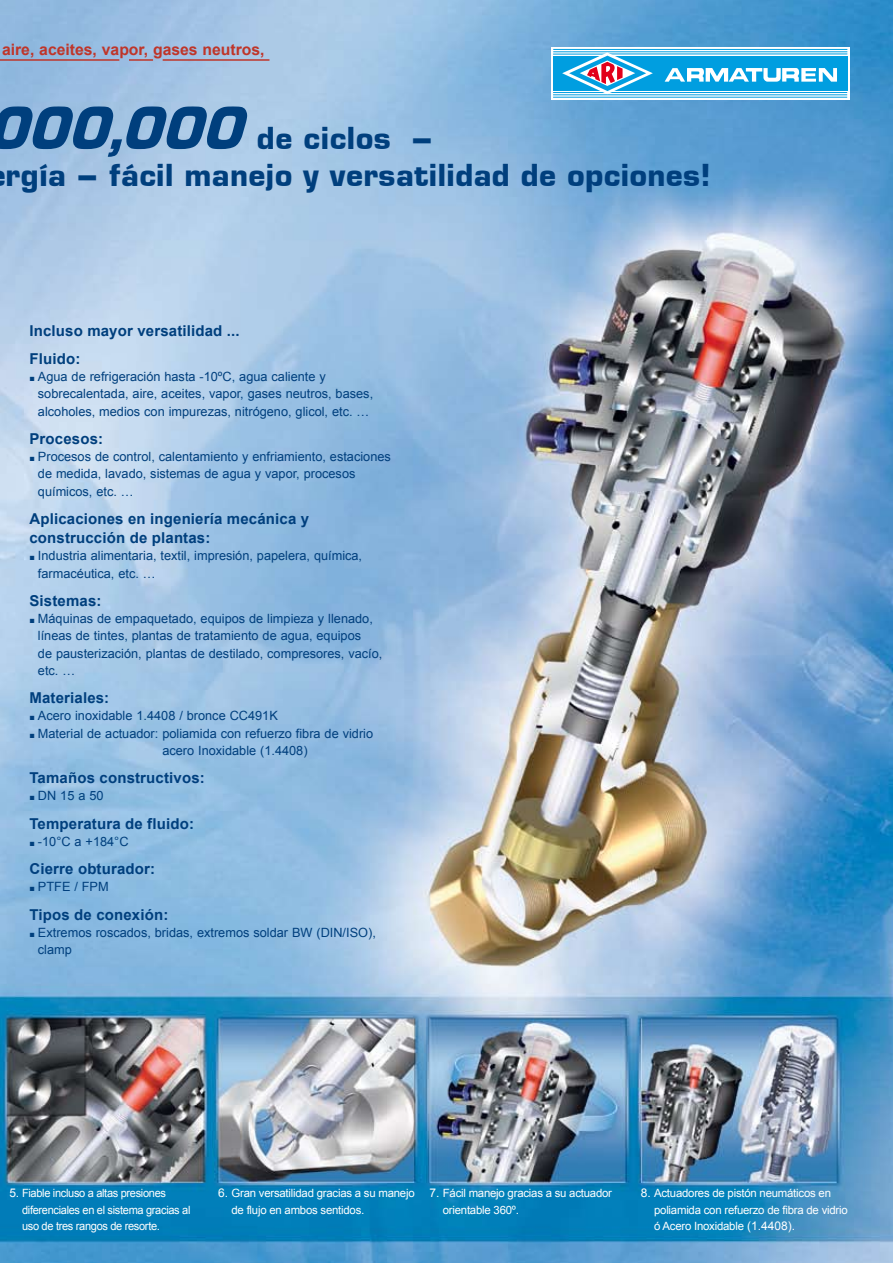
<style>
.page{position:relative;width:893px;height:1263px;background:#fff}
.page>*{position:absolute;margin:0;border:0;box-sizing:border-box;transform-origin:0 0}
.t1{font:33px/37.2px "Eurostile Black DTC";letter-spacing:.015em;color:#003f7d}
.t2{font:700 15.75px "Arial";color:#bf3529}
.t3{font:700 15px/28.2px "Arial";letter-spacing:.01em;color:#003f7d}
.t4{font:12.75px/17.2px "Arial";color:#003f7d}
.t5{font:11.4px/16.5px "Arial";letter-spacing:-.02em;color:#fff}
.t6{font:9px/17.2px "Arial";color:#003f7d}
.s1{font-style:italic;font-size:63px}
.s2{font-size:12px}
</style>
<div class="page">
<img style="left:0;top:0;width:893px;height:1263px">
<svg style="left:551px;top:47px;width:298px;height:52px"></svg>
<div style="left:553px;top:56px;width:294px;height:34px;background:#009ee0"></div>
<hr style="left:553px;top:49px;width:294px;height:1px;background:#009ee0">
<hr style="left:553px;top:51px;width:294px;height:1px;background:#009ee0">
<hr style="left:553px;top:54px;width:53px;height:1px;background:#009ee0">
<hr style="left:607px;top:54px;width:240px;height:1px;background:#009ee0">
<hr style="left:553px;top:97px;width:294px;height:1px;background:#009ee0">
<hr style="left:553px;top:95px;width:294px;height:1px;background:#009ee0">
<hr style="left:553px;top:92px;width:52px;height:1px;background:#009ee0">
<hr style="left:609px;top:92px;width:238px;height:1px;background:#009ee0">
<svg style="left:665px;top:68px;width:172px;height:14px"></svg>
<svg style="left:562px;top:53px;width:91px;height:41px"></svg>
<hr style="left:0;top:59px;width:119px;height:2px;background:#bf3529">
<hr style="left:129px;top:59px;width:24px;height:2px;background:#bf3529">
<hr style="left:163px;top:59px;width:106px;height:2px;background:#bf3529">
<p class="t2" style="left:2px;top:40px;width:264px">aire, aceites, vapor, gases neutros,</p>
<h1 class="t1" style="left:5px;top:119px;width:707px;text-indent:-19px"><span class="s1">000,000</span>de ciclos –<br>rgía – fácil manejo y versatilidad de opciones!</h1>
<p class="t3" style="left:29px;top:317px;width:212px">Incluso mayor versatilidad ...<br>Fluido:</p>
<p class="t4" style="left:38px;top:368px;width:337px">Agua de refrigeración hasta -10ºC, agua caliente y sobrecalentada, aire, aceites, vapor, gases neutros, bases, alcoholes, medios con impurezas, nitrógeno, glicol, etc. …</p>
<p class="t3" style="left:29px;top:425px;width:75px">Procesos:</p>
<p class="t4" style="left:38px;top:448px;width:354px">Procesos de control, calentamiento y enfriamiento, estaciones de medida, lavado, sistemas de agua y vapor, procesos químicos, etc. …</p>
<p class="t3" style="left:29px;top:509px;width:281px;line-height:19.5px">Aplicaciones en ingeniería mecánica y construcción de plantas:</p>
<p class="t4" style="left:38px;top:547px;width:326px">Industria alimentaria, textil, impresión, papelera, química, farmacéutica, etc. …</p>
<p class="t3" style="left:29px;top:587px;width:74px">Sistemas:</p>
<p class="t4" style="left:38px;top:610px;width:346px">Máquinas de empaquetado, equipos de limpieza y llenado, líneas de tintes, plantas de tratamiento de agua, equipos<br>de pausterización, plantas de destilado, compresores, vacío, etc. …</p>
<p class="t3" style="left:29px;top:684px;width:81px">Materiales:</p>
<p class="t4" style="left:38px;top:707px;width:241px">Acero inoxidable 1.4408 / bronce CC491K</p>
<p class="t4" style="left:38px;top:725px;width:337px">Material de actuador: poliamida con refuerzo fibra de vidrio</p>
<p class="t4" style="left:162px;top:742px;width:147px">acero Inoxidable (1.4408)</p>
<p class="t3" style="left:29px;top:764px;width:177px">Tamaños constructivos:</p>
<p class="t4" style="left:38px;top:787px;width:67px">DN 15 a 50</p>
<p class="t3" style="left:29px;top:810px;width:166px">Temperatura de fluido:</p>
<p class="t4" style="left:38px;top:833px;width:92px">-10°C a +184°C</p>
<p class="t3" style="left:29px;top:855px;width:127px">Cierre obturador:</p>
<p class="t4" style="left:38px;top:878px;width:72px">PTFE / FPM</p>
<p class="t3" style="left:29px;top:901px;width:140px">Tipos de conexión:</p>
<p class="t4" style="left:38px;top:924px;width:339px">Extremos roscados, bridas, extremos soldar BW (DIN/ISO), clamp</p>
<p class="t6" style="left:29px;top:369px;width:7px">■</p>
<p class="t6" style="left:29px;top:449px;width:7px">■</p>
<p class="t6" style="left:29px;top:549px;width:7px">■</p>
<p class="t6" style="left:29px;top:611px;width:7px">■</p>
<p class="t6" style="left:29px;top:709px;width:7px">■ ■</p>
<p class="t6" style="left:29px;top:789px;width:7px">■</p>
<p class="t6" style="left:29px;top:834px;width:7px">■</p>
<p class="t6" style="left:29px;top:880px;width:7px">■</p>
<p class="t6" style="left:29px;top:925px;width:7px">■</p>
<p class="t5" style="left:22px;top:1185px;width:170px;text-indent:-13px"><span class="s2">5.</span> Fiable incluso a altas presiones diferenciales en el sistema gracias al uso de tres rangos de resorte<span class="s2">.</span></p>
<p class="t5" style="left:232px;top:1185px;width:185px;text-indent:-13px"><span class="s2">6.</span> Gran versatilidad gracias a su manejo de flujo en ambos sentidos<span class="s2">.</span></p>
<p class="t5" style="left:443px;top:1185px;width:171px;text-indent:-13px"><span class="s2">7.</span> Fácil manejo gracias a su actuador orientable 360º<span class="s2">.</span></p>
<p class="t5" style="left:654px;top:1185px;width:195px;text-indent:-13px"><span class="s2">8.</span> Actuadores de pistón neumáticos en poliamida con refuerzo de fibra de vidrio ó Acero Inoxidable <span class="s2">(1.4408).</span></p>
</div>
